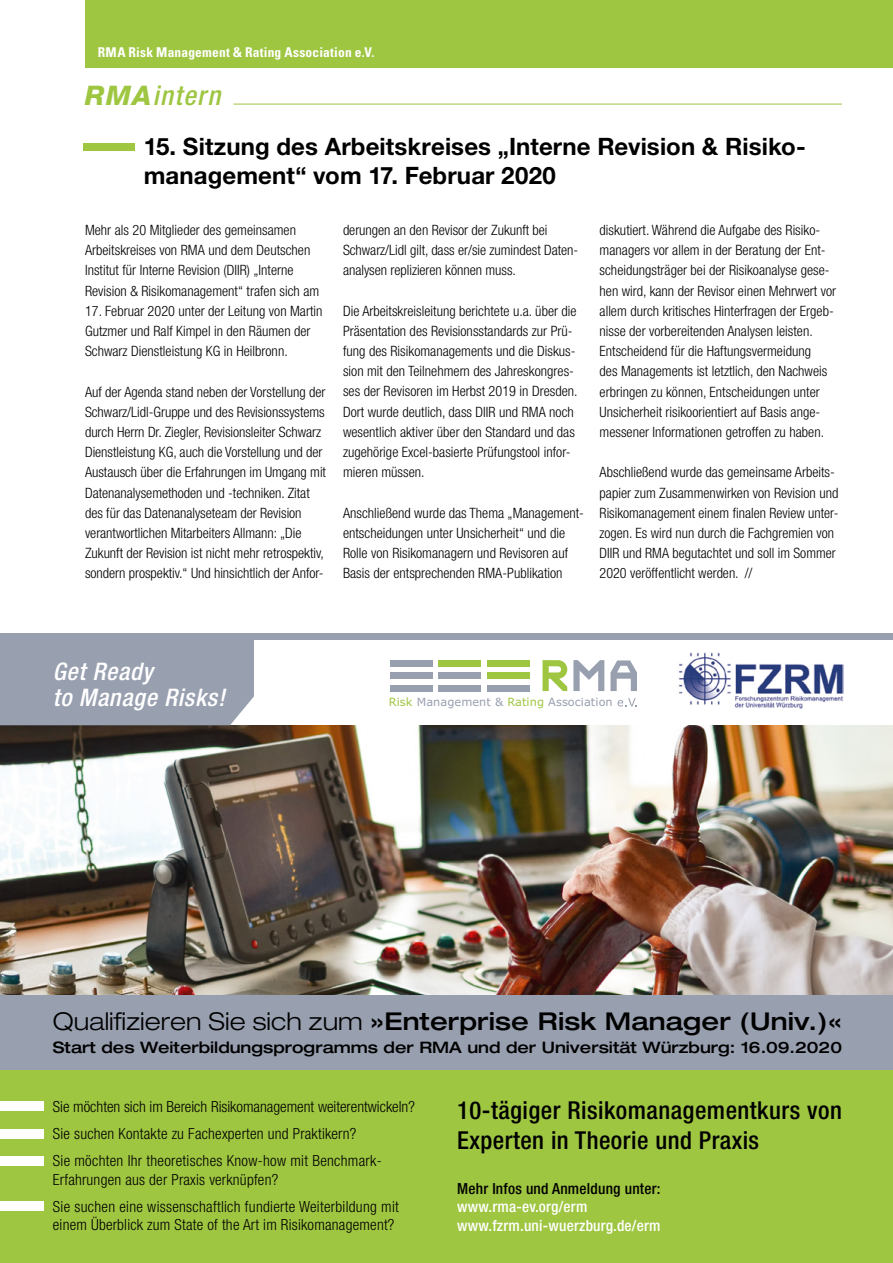
<style>
.page{position:relative;width:893px;height:1263px;background:#fff}
.page>*{position:absolute;margin:0;border:0;box-sizing:border-box;transform-origin:0 0}
.t1{font:italic 500 condensed 27px "Helvetica Neue LT Pro";letter-spacing:.05em;color:#9fc641}
.t2{font:500 condensed 24.75px/29.7px "Helvetica Neue";letter-spacing:.02em;color:#000}
.t3{font:500 expanded 24.6px "Helvetica Neue";letter-spacing:.005em;color:#000}
.t4{font:italic 500 condensed 24.15px/26.2px "Helvetica Neue";letter-spacing:.03em;color:#fff}
.t5{font:700 24px/28.8px "Helvetica Neue LT Pro";letter-spacing:.005em;color:#000}
.t6{font:500 expanded 15.75px "Helvetica Neue";color:#000}
.t7{font:300 condensed 15.3px/27.2px "Helvetica Neue";letter-spacing:.015em;color:#000}
.t8{font:500 condensed 15.3px/18.5px "Helvetica Neue";letter-spacing:.015em;color:#fff}
.t9{font:500 condensed 15.3px "Helvetica Neue";letter-spacing:.015em;color:#000}
.t10{font:300 condensed 14.25px/20.2px "Helvetica Neue LT Pro";color:#000}
.t11{font:700 condensed 13.5px "Univers LT Std";letter-spacing:.015em;color:#fff}
.t12{font:11.25px "Verdana";letter-spacing:.005em;color:#989faf}
.s1{font-weight:800;font-stretch:normal}
.s2{color:#9fc641}
.s3{font-weight:300}
</style>
<div class="page">
<div style="left:85px;top:0;width:808px;height:68px;background:#9fc641"></div>
<div style="left:84px;top:143px;width:51px;height:7px;background:#9fc641"></div>
<hr style="left:233px;top:104px;width:609px;height:1px;background:#9fc641">
<div style="left:0;top:633px;width:893px;height:7px;background:#989faf"></div>
<div style="left:0;top:1070px;width:893px;height:193px;background:#9fc641"></div>
<img style="left:0;top:725px;width:893px;height:270px">
<div style="left:0;top:995px;width:893px;height:75px;background:#989faf"></div>
<div style="left:0;top:1101px;width:43px;height:10px;background:#fff"></div>
<div style="left:0;top:1128px;width:43px;height:10px;background:#fff"></div>
<div style="left:0;top:1201px;width:43px;height:10px;background:#fff"></div>
<div style="left:0;top:1156px;width:43px;height:10px;background:#fff"></div>
<img style="left:679px;top:652px;width:164px;height:57px">
<div style="left:487px;top:661px;width:43px;height:6px;background:#9fc641"></div>
<div style="left:487px;top:673px;width:43px;height:6px;background:#9fc641"></div>
<div style="left:487px;top:685px;width:43px;height:6px;background:#989faf"></div>
<div style="left:438px;top:661px;width:43px;height:6px;background:#9fc641"></div>
<div style="left:438px;top:673px;width:43px;height:6px;background:#989faf"></div>
<div style="left:438px;top:685px;width:43px;height:6px;background:#989faf"></div>
<div style="left:390px;top:661px;width:42px;height:6px;background:#989faf"></div>
<div style="left:390px;top:673px;width:42px;height:6px;background:#989faf"></div>
<div style="left:390px;top:685px;width:42px;height:6px;background:#989faf"></div>
<svg style="left:573px;top:660px;width:31px;height:31px"></svg>
<svg style="left:610px;top:660px;width:27px;height:31px"></svg>
<svg style="left:542px;top:660px;width:25px;height:31px"></svg>
<svg style="left:618px;top:698px;width:19px;height:8px"></svg>
<div style="left:0;top:640px;width:254px;height:85px;background:#989faf"></div>
<p class="t11" style="left:98px;top:43px;width:278px">RMA Risk Management &amp; Rating Association e.V.</p>
<h1 class="t1" style="left:85px;top:79px;width:137px"><span class="s1">RMA</span>intern</h1>
<h3 class="t5" style="left:144px;top:131px;width:664px">15. Sitzung des Arbeitskreises „Interne Revision &amp; Risiko&shy;management“ vom 17. Februar 2020</h3>
<p class="t10" style="left:85px;top:220px;width:236px">Mehr als 20 Mitglieder des gemeinsamen Arbeitskreises von RMA und dem Deutschen Institut für Interne Revision (DIIR) „Interne Revision &amp; Risikomanagement“ trafen sich am</p>
<p class="t10" style="left:85px;top:300px;width:239px">17. Februar 2020 unter der Leitung von Martin<br>Gutzmer und Ralf Kimpel in den Räumen der<br>Schwarz Dienstleistung KG in Heilbronn.</p>
<p class="t10" style="left:85px;top:381px;width:242px">Auf der Agenda stand neben der Vorstellung der Schwarz/Lidl-Gruppe und des Revisionssystems durch Herrn Dr. Ziegler, Revisionsleiter Schwarz Dienstleistung KG, auch die Vorstellung und der Austausch über die Erfahrungen im Umgang mit Datenanalysemethoden und -techniken. Zitat des für das Datenanalyseteam der Revision verantwortlichen Mitarbeiters Allmann: „Die Zukunft der Revision ist nicht mehr retrospektiv, sondern prospektiv.“ Und hinsichtlich der Anfor-</p>
<p class="t10" style="left:343px;top:220px;width:237px">derungen an den Revisor der Zukunft bei<br>Schwarz/Lidl gilt, dass er/sie zumindest Daten&shy;analysen replizieren können muss.</p>
<p class="t10" style="left:343px;top:300px;width:236px">Die Arbeitskreisleitung berichtete u.a. über die Präsentation des Revisionsstandards zur Prü&shy;fung des Risikomanagements und die Diskus&shy;sion mit den Teilnehmern des Jahreskongres&shy;ses der Revisoren im Herbst 2019 in Dresden.<br>Dort wurde deutlich, dass DIIR und RMA noch wesentlich aktiver über den Standard und das zugehörige Excel-basierte Prüfungstool infor&shy;mieren müssen.</p>
<p class="t10" style="left:343px;top:502px;width:242px">Anschließend wurde das Thema „Management&shy;entscheidungen unter Unsicherheit“ und die Rolle von Risikomanagern und Revisoren auf Basis der entsprechenden RMA-Publikation</p>
<p class="t10" style="left:600px;top:220px;width:238px">diskutiert. Während die Aufgabe des Risiko&shy;managers vor allem in der Beratung der Ent&shy;scheidungsträger bei der Risikoanalyse gese&shy;hen wird, kann der Revisor einen Mehrwert vor allem durch kritisches Hinterfragen der Ergeb&shy;nisse der vorbereitenden Analysen leisten.<br>Entscheidend für die Haftungsvermeidung<br>des Managements ist letztlich, den Nachweis erbringen zu können, Entscheidungen unter Unsicherheit risikoorientiert auf Basis ange&shy;messener Informationen getroffen zu haben.</p>
<p class="t10" style="left:600px;top:462px;width:240px">Abschließend wurde das gemeinsame Arbeits&shy;papier zum Zusammenwirken von Revision und Risikomanagement einem finalen Review unter&shy;zogen. Es wird nun durch die Fachgremien von DIIR und RMA begutachtet und soll im Sommer 2020 veröffentlicht werden. //</p>
<h3 class="t4" style="left:53px;top:658px;width:173px">Get Ready<br>to Manage Risks!</h3>
<p class="t12" style="left:389px;top:695px;width:225px"><span class="s2">Risk</span> Management &amp; <span class="s2">Rating</span> Association</p>
<h3 class="t3" style="left:53px;top:1005px;width:791px"><span class="s3">Qualifizieren Sie sich zum</span> »Enterprise Risk Manager (Univ.)«</h3>
<p class="t6" style="left:53px;top:1038px;width:791px">Start des Weiterbildungsprogramms der RMA und der Universität Würzburg: 16.09.2020</p>
<p class="t7" style="left:53px;top:1093px;width:364px">Sie möchten sich im Bereich Risikomanagement weiterentwickeln?<br>Sie suchen Kontakte zu Fachexperten und Praktikern?<br>Sie möchten Ihr theoretisches Know-how mit Benchmark-</p>
<p class="t7" style="left:53px;top:1165px;width:347px">Erfahrungen aus der Praxis verknüpfen?<br>Sie suchen eine wissenschaftlich fundierte Weiterbildung mit</p>
<p class="t7" style="left:53px;top:1211px;width:343px">einem Überblick zum State of the Art im Risikomanagement?</p>
<h2 class="t2" style="left:457px;top:1095px;width:386px">10-tägiger Risikomanagementkurs von<br>Experten in Theorie und Praxis</h2>
<p class="t9" style="left:457px;top:1179px;width:205px">Mehr Infos und Anmeldung unter:</p>
<p class="t8" style="left:457px;top:1197px;width:205px">www.rma-ev.org/erm www.fzrm.uni-wuerzburg.de/erm</p>
</div>
